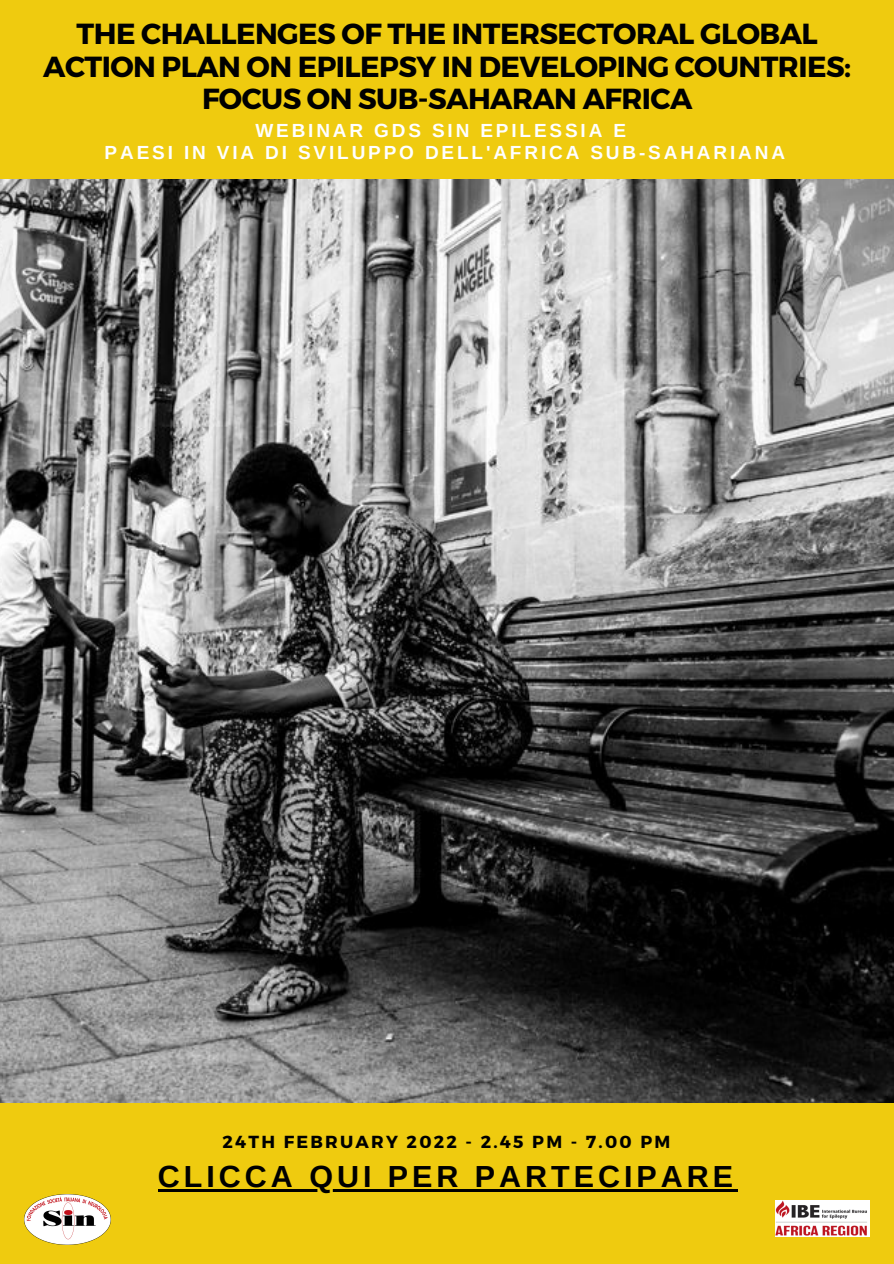
<style>
.page{position:relative;width:894px;height:1264px;background:#fff}
.page>*{position:absolute;margin:0;border:0;box-sizing:border-box;transform-origin:0 0}
.t1{font:700 30.45px "Arimo";letter-spacing:.13em;color:#000}
.t2{font:700 28.95px/32.7px "Montserrat";letter-spacing:-.02em;color:#000;text-align:center}
.t3{font:700 19.05px "Arimo";letter-spacing:.15em;color:#fff}
.t4{font:700 17.4px "Montserrat";letter-spacing:.13em;color:#000}
</style>
<div class="page">
<div style="left:0;top:0;width:893px;height:1263px;background:#efcb0f"></div>
<img style="left:0;top:179px;width:893px;height:923px">
<img style="left:24px;top:1194px;width:86px;height:49px">
<img style="left:775px;top:1200px;width:94px;height:36px">
<hr style="left:158px;top:1189px;width:579px;height:2px;background:#000">
<p class="t2" style="left:43px;top:16px;width:809px">THE CHALLENGES OF THE INTERSECTORAL GLOBAL<br>ACTION PLAN ON EPILEPSY IN DEVELOPING COUNTRIES:<br>FOCUS ON SUB-SAHARAN AFRICA</p>
<p class="t3" style="left:255px;top:120px;width:372px">WEBINAR GDS SIN EPILESSIA E</p>
<p class="t3" style="left:105px;top:141px;width:681px">PAESI IN VIA DI SVILUPPO DELL'AFRICA SUB-SAHARIANA</p>
<p class="t4" style="left:222px;top:1130px;width:449px">24TH FEBRUARY 2022 - 2.45 PM - 7.00 PM</p>
<p class="t1" style="left:158px;top:1159px;width:576px">CLICCA QUI PER PARTECIPARE</p>
</div>
